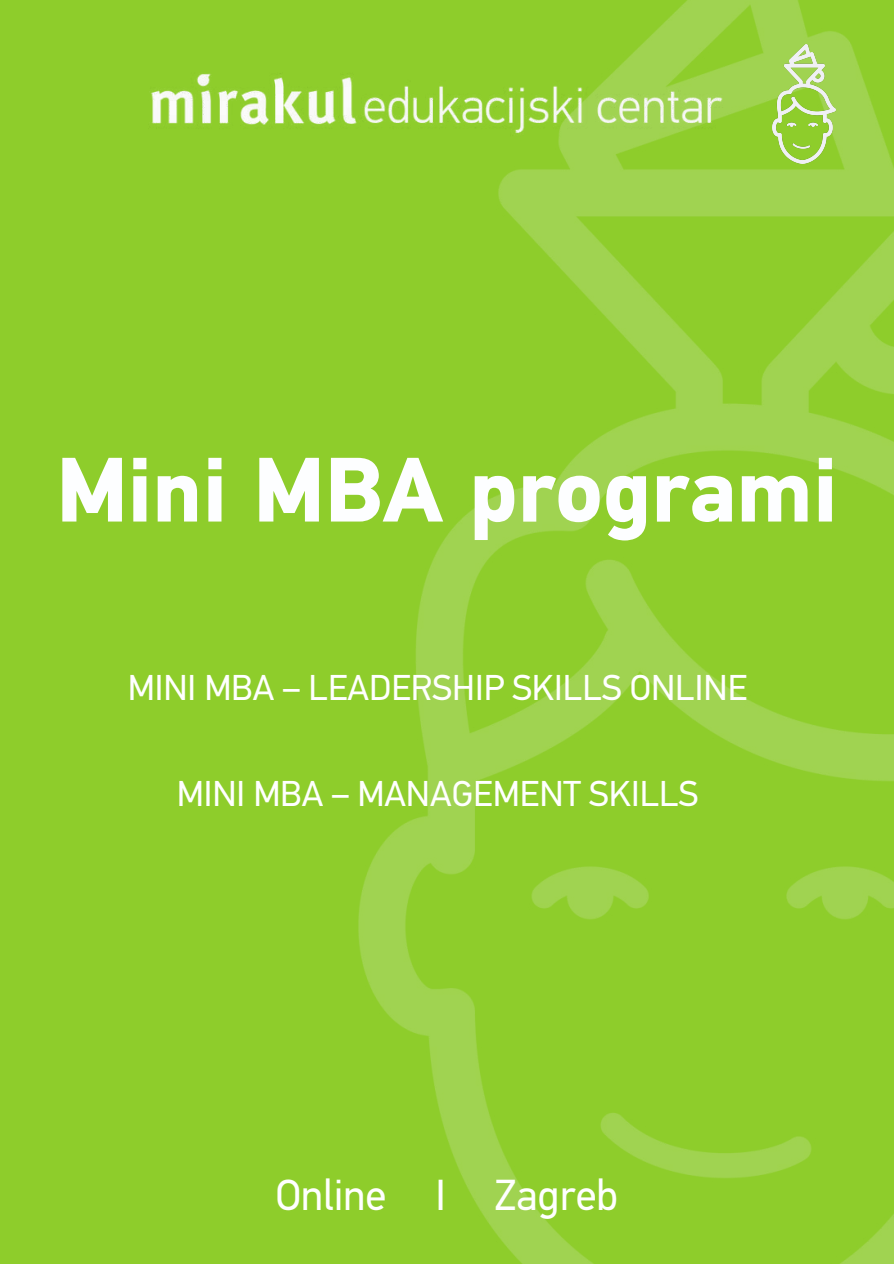
<style>
.page{position:relative;width:894px;height:1264px;background:#fff}
.page>*{position:absolute;margin:0;border:0;box-sizing:border-box;transform-origin:0 0}
.t1{font:700 91.5px "PFDIN Text Pro";color:#fdfeff}
.t2{font:43.5px "PFDIN Text Pro";color:#fff}
.t3{font:36px "PFDIN Text Pro";color:#fff}
</style>
<div class="page">
<div style="left:0;top:0;width:893px;height:1263px;background:#8ecd2b"></div>
<img style="left:358px;top:0;width:535px;height:1263px">
<img style="left:803px;top:45px;width:32px;height:118px">
<img style="left:149px;top:31px;width:654px;height:146px">
<h1 class="t1" style="left:56px;top:453px;width:783px">Mini MBA programi</h1>
<p class="t3" style="left:128px;top:673px;width:621px">MINI MBA – LEADERSHIP SKILLS ONLINE</p>
<p class="t3" style="left:177px;top:778px;width:523px">MINI MBA – MANAGEMENT SKILLS</p>
<p class="t2" style="left:275px;top:1177px;width:344px">Online I Zagreb</p>
</div>
